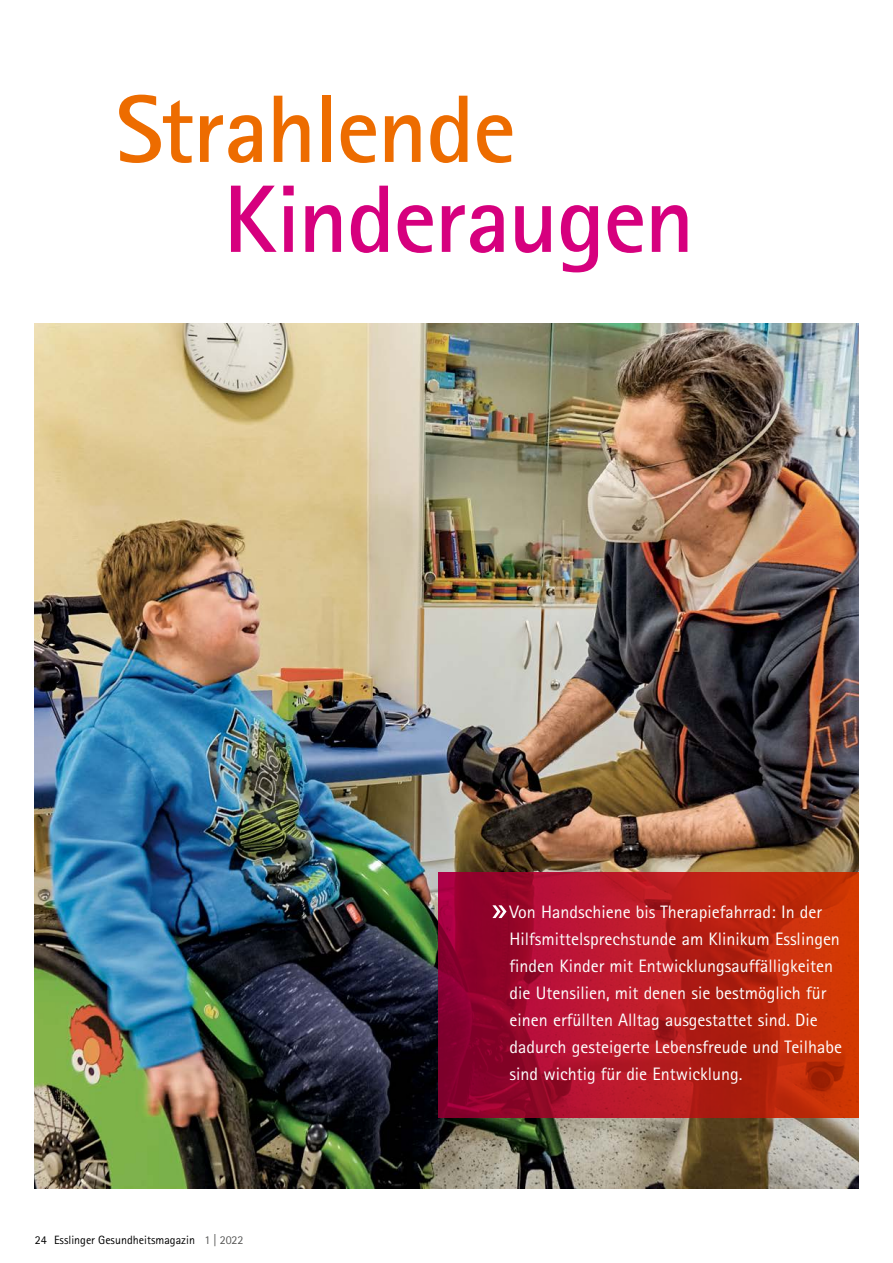
<style>
.page{position:relative;width:893px;height:1263px;background:#fff}
.page>*{position:absolute;margin:0;border:0;box-sizing:border-box;transform-origin:0 0}
.t1{font:700 96px "Rotis Sans Serif Pro";letter-spacing:-.015em;color:#d6007e}
.t2{font:700 96px "Rotis Sans Serif Pro";letter-spacing:-.02em;color:#ed6c00}
.t3{font:18px/27px "Rotis Sans Serif Pro";color:#fff}
.t4{font:12px "Rotis Sans Serif Pro";color:#000}
.s1{color:#565655}
</style>
<div class="page">
<img style="left:34px;top:323px;width:825px;height:865px">
<svg style="left:438px;top:872px;width:421px;height:245px;background:#b1191f"></svg>
<svg style="left:492px;top:905px;width:15px;height:13px"></svg>
<h1 class="t2" style="left:115px;top:69px;width:402px">Strahlende</h1>
<h1 class="t1" style="left:223px;top:159px;width:473px">Kinderaugen</h1>
<p class="t4" style="left:35px;top:1232px;width:210px">24 Esslinger Gesundheitsmagazin <span class="s1">1 | 2022</span></p>
<p class="t3" style="left:510px;top:898px;width:334px">Von Handschiene bis Therapiefahrrad: In der Hilfsmittelsprechstunde am Klinikum Esslingen finden Kinder mit Entwicklungsauffälligkeiten die Utensilien, mit denen sie bestmöglich für einen erfüllten Alltag ausgestattet sind. Die dadurch gesteigerte Lebensfreude und Teilhabe sind wichtig für die Entwicklung.</p>
</div>
